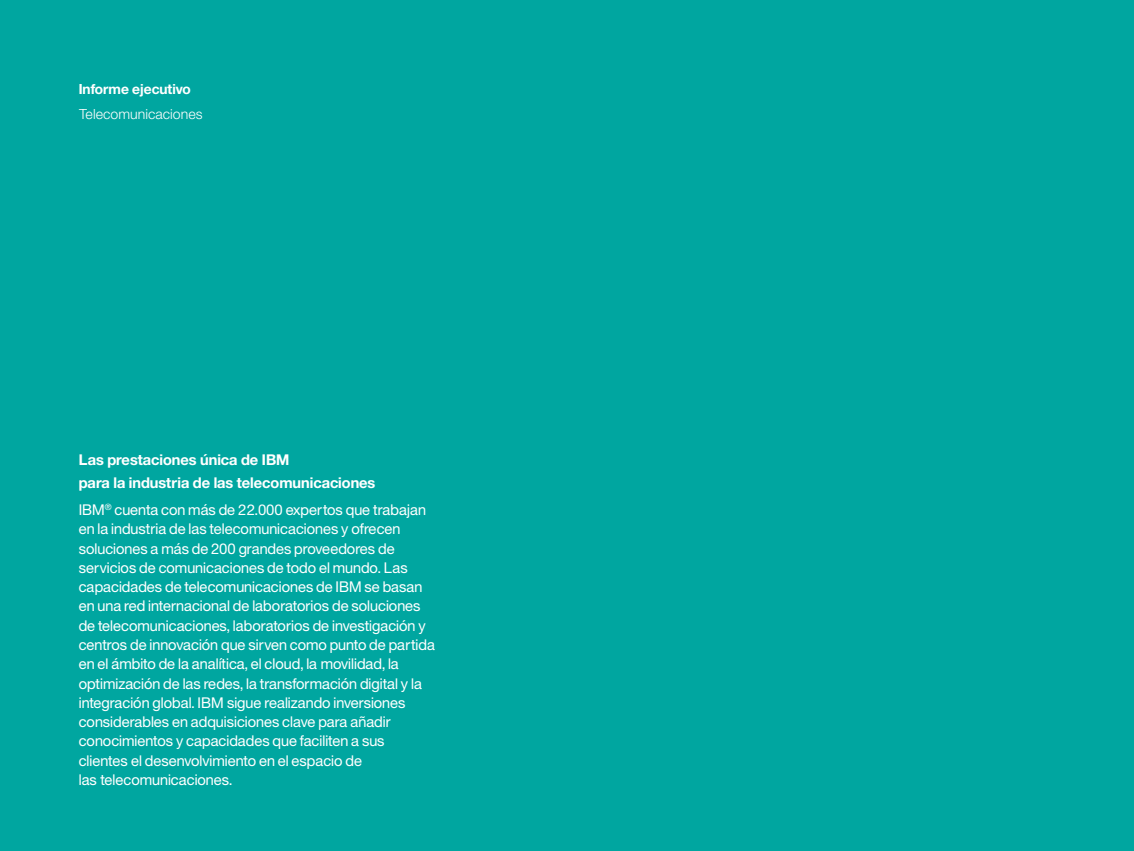
<style>
.page{position:relative;width:1134px;height:851px;background:#fff}
.page>*{position:absolute;margin:0;border:0;box-sizing:border-box;transform-origin:0 0}
.t1{font:14.88px/19.2px "Helv Neue Romanfor IBM";color:#fff}
.t2{font:14.88px/22.8px "Helv Neue Boldfor IBM";color:#fff}
.t3{font:14px "Helv Neue Lightfor IBM";color:#fff}
.t4{font:14px "Helv Neue Boldfor IBM";color:#fff}
</style>
<div class="page">
<div style="left:0;top:0;width:1134px;height:850px;background:#00a6a0"></div>
<p class="t4" style="left:79px;top:80px;width:114px">Informe ejecutivo</p>
<p class="t3" style="left:79px;top:105px;width:125px">Telecomunicaciones</p>
<p class="t2" style="left:79px;top:448px;width:298px">Las prestaciones única de IBM<br>para la industria de las telecomunicaciones</p>
<p class="t1" style="left:79px;top:500px;width:358px">IBM<sup>®</sup> cuenta con más de 22.000 expertos que trabajan en la industria de las telecomunicaciones y ofrecen soluciones a más de 200 grandes proveedores de servicios de comunicaciones de todo el mundo. Las capacidades de telecomunicaciones de IBM se basan en una red internacional de laboratorios de soluciones de telecomunicaciones, laboratorios de investigación y centros de innovación que sirven como punto de partida en el ámbito de la analítica, el cloud, la movilidad, la optimización de las redes, la transformación digital y la integración global. IBM sigue realizando inversiones considerables en adquisiciones clave para añadir conocimientos y capacidades que faciliten a sus clientes el desenvolvimiento en el espacio de<br>las telecomunicaciones.</p>
</div>
